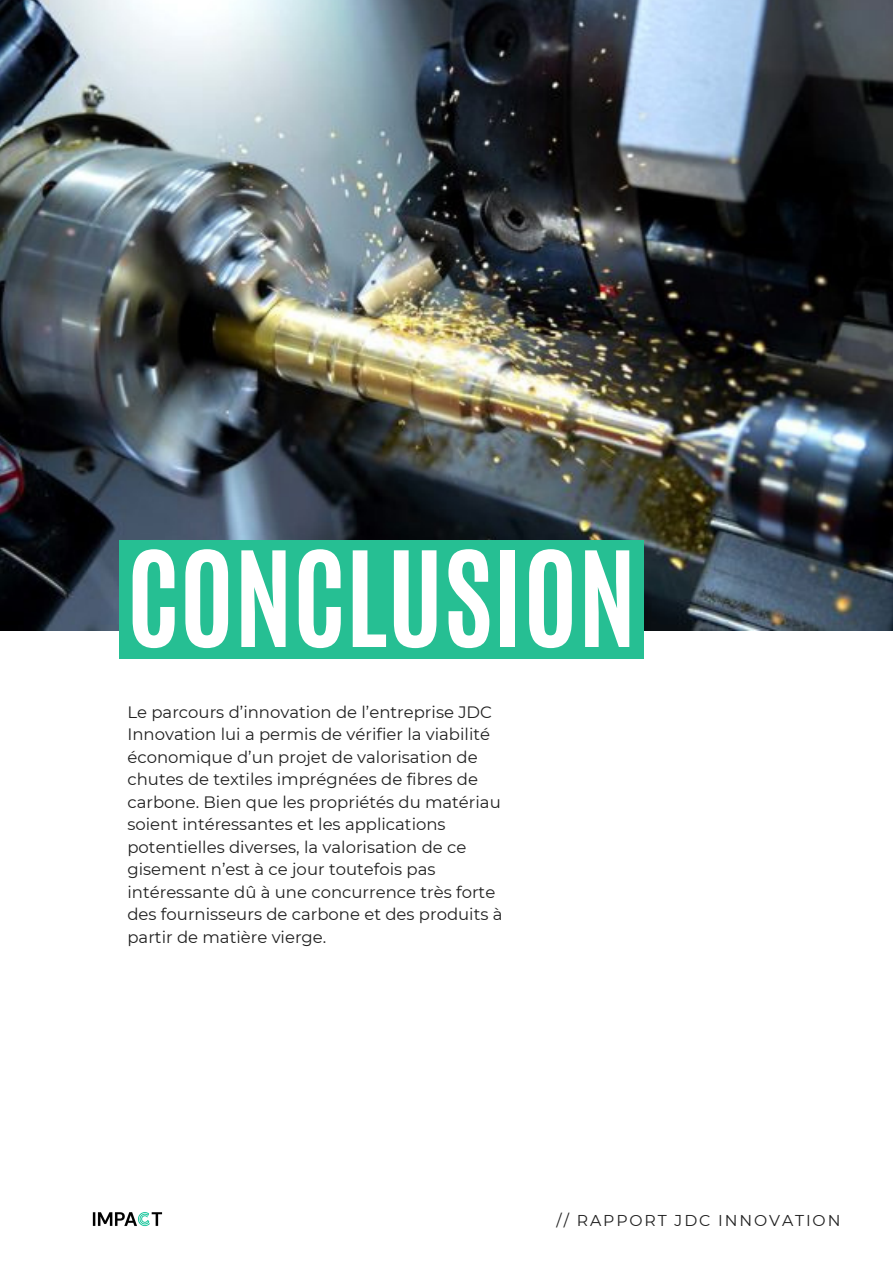
<style>
.page{position:relative;width:893px;height:1264px;background:#fff}
.page>*{position:absolute;margin:0;border:0;box-sizing:border-box;transform-origin:0 0}
.t1{font:700 112.35px "Antonio";color:#fff}
.t2{font:16.5px/22.5px "Montserrat";color:#202020}
.t3{font:15.75px "Montserrat";letter-spacing:.12em;color:#202020}
</style>
<div class="page">
<img style="left:0;top:0;width:892px;height:630px">
<img style="left:93px;top:1212px;width:69px;height:14px">
<div style="left:120px;top:540px;width:523px;height:119px;background:#26bf93"></div>
<p class="t1" style="left:127px;top:518px;width:511px">CONCLUSION</p>
<p class="t2" style="left:127px;top:700px;width:376px">Le parcours d’innovation de l’entreprise JDC Innovation lui a permis de vérifier la viabilité économique d’un projet de valorisation de chutes de textiles imprégnées de fibres de carbone. Bien que les propriétés du matériau soient intéressantes et les applications potentielles diverses, la valorisation de ce gisement n’est à ce jour toutefois pas intéressante dû à une concurrence très forte des fournisseurs de carbone et des produits à partir de matière vierge.</p>
<p class="t3" style="left:556px;top:1210px;width:285px">// RAPPORT JDC INNOVATION</p>
</div>
